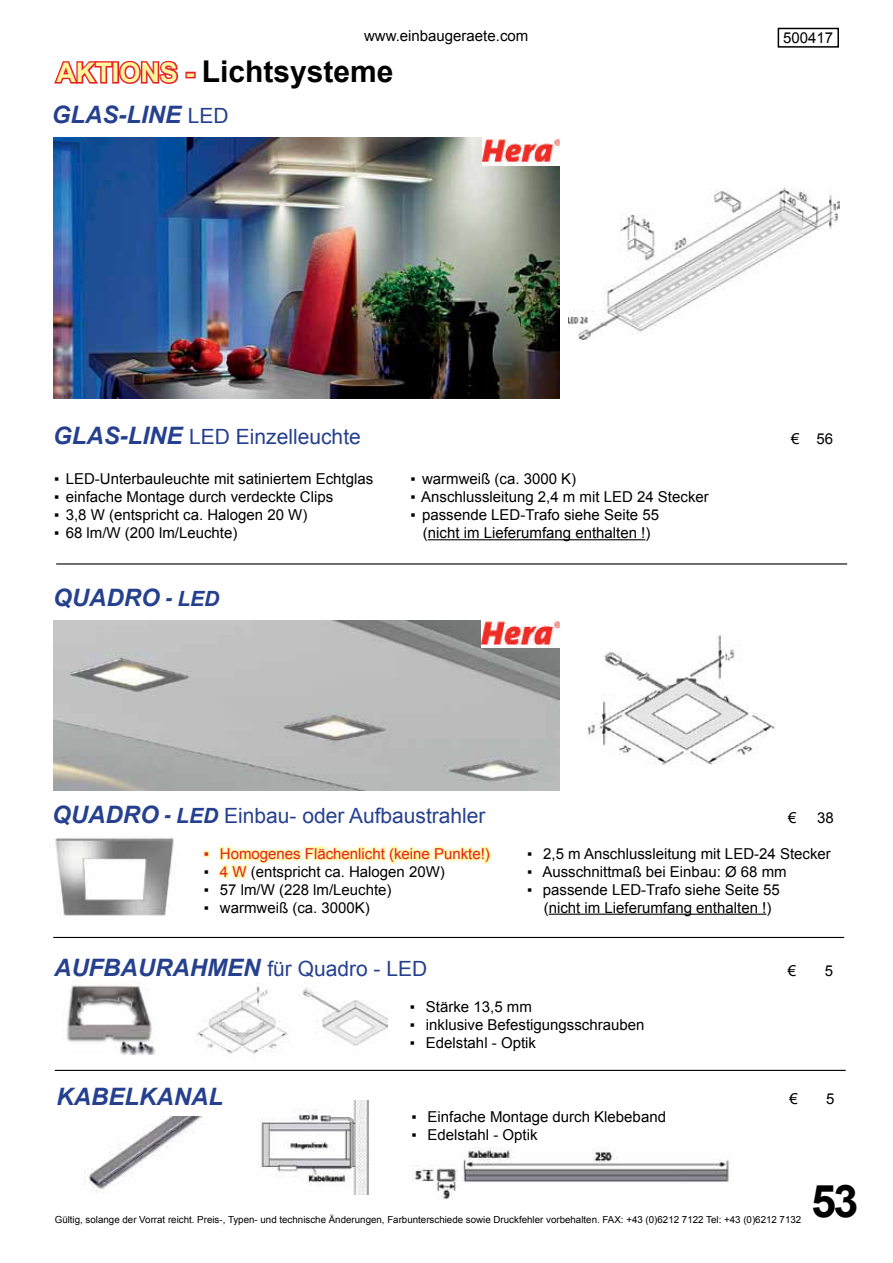
<style>
.page{position:relative;width:893px;height:1263px;background:#fff}
.page>*{position:absolute;margin:0;border:0;box-sizing:border-box;transform-origin:0 0}
.t1{font:700 45px "Arial";color:#000}
.t2{font:700 30px "Arial";color:#000}
.t3{font:italic 700 24px "Arial";color:#25408f}
.t4{font:21px "Arial";color:#25408f}
.t5{font:15px/18px "Arial";color:#000;text-align:center}
.t6{font:15px "Arial";color:#e41f26}
.t7{font:9.75px "Arial";color:#000}
.s1{font-size:27px;color:#fff89f}
.s2{font-weight:400;font-style:normal;font-size:21px}
.s3{font-weight:700;font-style:italic;font-size:24px}
.s4{font-family:"Arial Narrow"}
.s5{font-size:21px}
.s6{font-family:"Arial Narrow";font-weight:700;font-style:italic;font-size:24px}
.s7{font-weight:700;font-style:italic}
.s8{color:#e41f26}
</style>
<div class="page">
<div style="left:778px;top:28px;width:61px;height:20px;border:2px solid #000"></div>
<img style="left:54px;top:137px;width:505px;height:262px">
<img style="left:55px;top:838px;width:119px;height:78px">
<hr style="left:549px;top:914px;width:217px;height:1px;background:#000">
<img style="left:84px;top:1116px;width:119px;height:76px">
<img style="left:586px;top:634px;width:190px;height:131px">
<img style="left:66px;top:985px;width:90px;height:69px">
<img style="left:261px;top:1100px;width:108px;height:94px">
<hr style="left:53px;top:937px;width:791px;height:1px;background:#000">
<img style="left:413px;top:1148px;width:316px;height:52px">
<hr style="left:55px;top:1070px;width:791px;height:1px;background:#000">
<img style="left:53px;top:621px;width:506px;height:169px">
<img style="left:569px;top:188px;width:271px;height:151px">
<img style="left:195px;top:983px;width:192px;height:71px">
<hr style="left:428px;top:539px;width:217px;height:1px;background:#000">
<hr style="left:56px;top:563px;width:791px;height:1px;background:#000">
<div style="left:203px;top:851px;width:7px;height:6px;border:3px solid #fff89f"></div>
<svg style="left:218px;top:846px;width:273px;height:33px"></svg>
<img style="left:482px;top:137px;width:78px;height:28px">
<img style="left:482px;top:621px;width:77px;height:27px">
<svg style="left:54px;top:60px;width:125px;height:24px"></svg>
<div style="left:185px;top:72px;width:11px;height:6px;border:3px solid #e41f26"></div>
<p class="t5" style="left:364px;top:27px;width:166px">www.einbaugeraete.com</p>
<p class="t5" style="left:783px;top:29px;width:52px">500417</p>
<h2 class="t2" style="left:56px;top:52px;width:339px"><span class="s1">AKTIONS -</span> Lichtsysteme</h2>
<h3 class="t3" style="left:52px;top:98px;width:178px">GLAS-LINE <span class="s2">LED</span></h3>
<h3 class="t4" style="left:53px;top:423px;width:309px"><span class="s3">GLAS-LINE</span> LED Einzelleuchte</h3>
<p class="t5" style="left:791px;top:430px;width:43px">€ 56</p>
<p class="t5" style="left:54px;top:470px;width:321px">▪ LED-Unterbauleuchte mit satiniertem Echtglas</p>
<p class="t5" style="left:54px;top:488px;width:281px">▪ einfache Montage durch verdeckte Clips</p>
<p class="t5" style="left:54px;top:506px;width:255px">▪ 3,8 W (entspricht ca. Halogen 20 W)</p>
<p class="t5" style="left:54px;top:524px;width:185px">▪ 68 lm/W (200 lm/Leuchte)</p>
<p class="t5" style="left:410px;top:470px;width:167px">▪ warmweiß (ca. 3000 K)</p>
<p class="t5" style="left:410px;top:488px;width:300px">▪ Anschlussleitung 2,4 m mit LED 24 Stecker</p>
<p class="t5" style="left:410px;top:506px;width:250px">▪ passende LED-Trafo siehe Seite 55 (nicht im Lieferumfang enthalten !)</p>
<h3 class="t3" style="left:53px;top:581px;width:168px">QUADRO <span class="s4">-</span> <span class="s5">LED</span></h3>
<h3 class="t4" style="left:52px;top:802px;width:435px"><span class="s3">QUADRO</span> <span class="s6">-</span> <span class="s7">LED</span> Einbau- oder Aufbaustrahler</h3>
<p class="t6" style="left:204px;top:844px;width:288px">▪ Homogenes Flächenlicht (keine Punkte!)</p>
<p class="t5" style="left:204px;top:863px;width:243px">▪ <span class="s8">4 W</span> (entspricht ca. Halogen 20W)</p>
<p class="t5" style="left:204px;top:881px;width:189px">▪ 57 lm/W (228 lm/Leuchte)</p>
<p class="t5" style="left:204px;top:899px;width:168px">▪ warmweiß (ca. 3000K)</p>
<p class="t5" style="left:788px;top:808px;width:10px">€</p>
<p class="t5" style="left:817px;top:808px;width:18px">38</p>
<p class="t5" style="left:527px;top:844px;width:305px">▪ 2,5 m Anschlussleitung mit LED-24 Stecker</p>
<p class="t5" style="left:527px;top:862px;width:261px">▪ Ausschnittmaß bei Einbau: Ø 68 mm</p>
<p class="t5" style="left:527px;top:880px;width:254px">▪ passende LED-Trafo siehe Seite 55 (nicht im Lieferumfang enthalten !)</p>
<h3 class="t4" style="left:54px;top:955px;width:375px"><span class="s3">AUFBAURAHMEN</span> für Quadro - LED</h3>
<p class="t5" style="left:788px;top:962px;width:10px">€</p>
<p class="t5" style="left:825px;top:962px;width:10px">5</p>
<p class="t5" style="left:410px;top:998px;width:124px">▪ Stärke 13,5 mm</p>
<p class="t5" style="left:410px;top:1016px;width:236px">▪ inklusive Befestigungsschrauben</p>
<p class="t5" style="left:410px;top:1034px;width:128px">▪ Edelstahl - Optik</p>
<h3 class="t3" style="left:56px;top:1081px;width:168px">KABELKANAL</h3>
<p class="t5" style="left:411px;top:1108px;width:256px">▪ Einfache Montage durch Klebeband</p>
<p class="t5" style="left:411px;top:1126px;width:128px">▪ Edelstahl - Optik</p>
<p class="t5" style="left:789px;top:1090px;width:10px">€</p>
<p class="t5" style="left:826px;top:1090px;width:10px">5</p>
<p class="t7" style="left:55px;top:1213px;width:748px">Gültig, solange der Vorrat reicht. Preis-, Typen- und technische Änderungen, Farbunterschiede sowie Druckfehler vorbehalten. FAX: +43 (0)6212 7122 Tel: +43 (0)6212 7132</p>
<h1 class="t1" style="left:811px;top:1171px;width:49px">53</h1>
</div>
